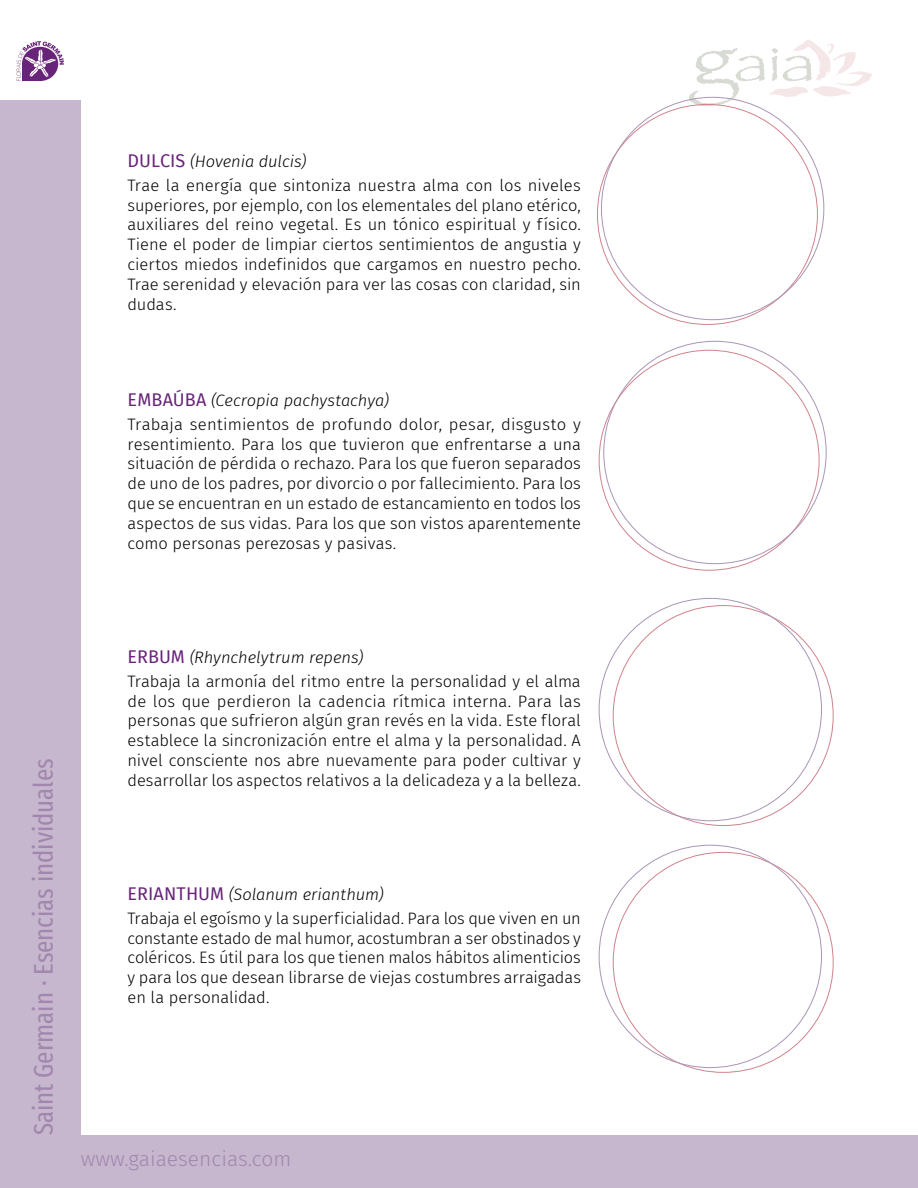
<style>
.page{position:relative;width:918px;height:1188px;background:#fff}
.page>*{position:absolute;margin:0;border:0;box-sizing:border-box;transform-origin:0 0}
.t1{font:27px "Fira Sans Compressed";color:#a187ae}
.t2{font:300 21px "Fira Sans";color:#a187ae}
.t3{font:300 16.5px/19.8px "Fira Sans";color:#000}
.s1{font-weight:400;font-size:18px;color:#682478}
.s2{font-style:italic}
</style>
<div class="page">
<svg style="left:17px;top:41px;width:47px;height:40px"></svg>
<div style="left:0;top:100px;width:81px;height:1088px;background:#c7b7ce"></div>
<div style="left:0;top:1135px;width:918px;height:53px;background:#c7b7ce"></div>
<svg style="left:689px;top:39px;width:183px;height:67px"></svg>
<p class="t3" style="left:128px;top:149px;width:455px;line-height:24px"><span class="s1">DULCIS</span> <span class="s2">(Hovenia dulcis)<br></span>Trae la energía que sintoniza nuestra alma con los niveles</p>
<p class="t3" style="left:128px;top:195px;width:455px;text-align:justify">superiores, por ejemplo, con los elementales del plano etérico, auxiliares del reino vegetal. Es un tónico espiritual y físico.<br>Tiene el poder de limpiar ciertos sentimientos de angustia y ciertos miedos indefinidos que cargamos en nuestro pecho.<br>Trae serenidad y elevación para ver las cosas con claridad, sin dudas.</p>
<p class="t3" style="left:128px;top:388px;width:455px;line-height:24px"><span class="s1">EMBAÚBA</span> <span class="s2">(Cecropia pachystachya)<br></span>Trabaja sentimientos de profundo dolor, pesar, disgusto y</p>
<p class="t3" style="left:128px;top:434px;width:455px;text-align:justify">resentimiento. Para los que tuvieron que enfrentarse a una situación de pérdida o rechazo. Para los que fueron separados de uno de los padres, por divorcio o por fallecimiento. Para los que se encuentran en un estado de estancamiento en todos los aspectos de sus vidas. Para los que son vistos aparentemente como personas perezosas y pasivas.</p>
<h1 class="t1" style="left:23px;top:1135px;width:379px;rotate:-90deg">Saint Germain · Esencias individuales</h1>
<p class="t3" style="left:128px;top:645px;width:455px;line-height:24px"><span class="s1">ERBUM</span> <span class="s2">(Rhynchelytrum repens)<br></span>Trabaja la armonía del ritmo entre la personalidad y el alma</p>
<p class="t3" style="left:128px;top:691px;width:455px;text-align:justify">de los que perdieron la cadencia rítmica interna. Para las personas que sufrieron algún gran revés en la vida. Este floral establece la sincronización entre el alma y la personalidad. A nivel consciente nos abre nuevamente para poder cultivar y desarrollar los aspectos relativos a la delicadeza y a la belleza.</p>
<p class="t3" style="left:128px;top:882px;width:455px;line-height:24px"><span class="s1">ERIANTHUM</span> <span class="s2">(Solanum erianthum)<br></span>Trabaja el egoísmo y la superficialidad. Para los que viven en un</p>
<p class="t3" style="left:128px;top:928px;width:455px;text-align:justify">constante estado de mal humor, acostumbran a ser obstinados y coléricos. Es útil para los que tienen malos hábitos alimenticios y para los que desean librarse de viejas costumbres arraigadas en la personalidad.</p>
<p class="t2" style="left:81px;top:1144px;width:212px">www.gaiaesencias.com</p>
</div>
